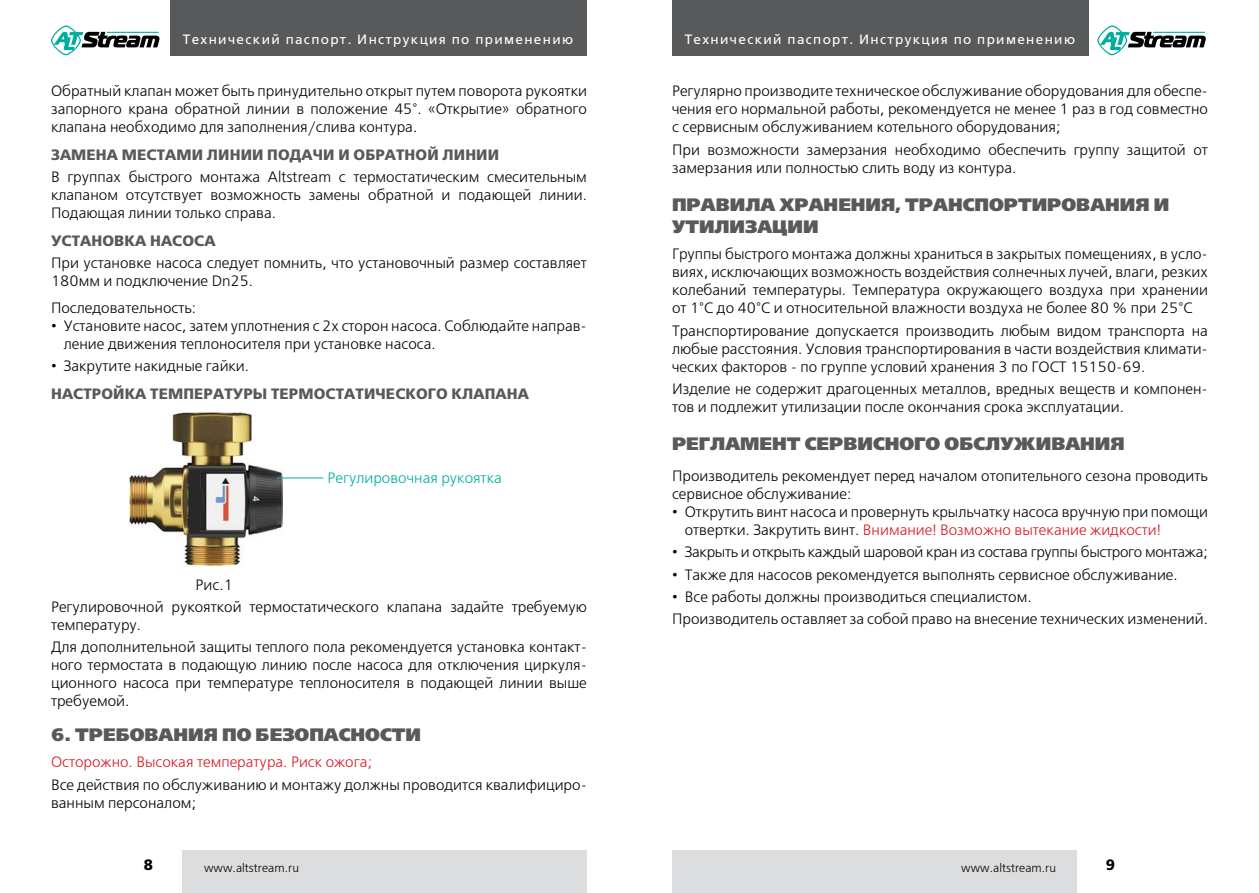
<style>
.page{position:relative;width:1259px;height:893px;background:#fff}
.page>*{position:absolute;margin:0;border:0;box-sizing:border-box;transform-origin:0 0}
.Большой_заголовок{font:800 18px/21.6px "Free Set C";color:#58595b}
.Абзац{font:300 15px/18px "Free Set";color:#000}
.Пункт_абзаца{font:300 15px/18px "Free Set";color:#000}
.Маленький_заголовок{font:700 15px "Free Set C";letter-spacing:.01em;color:#58595b}
.Абзац-2{font:300 15px "Free Set";letter-spacing:-.02em;color:#000}
.Абзац-3{font:300 15px "Free Set";color:#d71920}
.Абзац-4{font:300 15px "Free Set";color:#00ae9e}
.t1{font:700 15px "Free Set C";color:#000}
.t2{font:13.5px "Free Set C";letter-spacing:.1em;color:#fff}
.t3{font:300 12px "Free Set";color:#000}
.s1{color:#d71920}
</style>
<div class="page">
<div style="left:183px;top:850px;width:404px;height:43px;background:#dcddde"></div>
<div style="left:672px;top:850px;width:404px;height:43px;background:#dcddde"></div>
<div style="left:170px;top:0;width:417px;height:55px;background:#58595b"></div>
<div style="left:672px;top:0;width:417px;height:55px;background:#58595b"></div>
<svg style="left:51px;top:26px;width:109px;height:29px"></svg>
<svg style="left:1097px;top:26px;width:109px;height:29px"></svg>
<img style="left:129px;top:411px;width:153px;height:155px">
<hr style="left:276px;top:478px;width:47px;height:1px;background:#00ae9e">
<p class="t2" style="left:183px;top:32px;width:392px">Технический паспорт. Инструкция по применению</p>
<p class="t2" style="left:685px;top:32px;width:392px">Технический паспорт. Инструкция по применению</p>
<p class="Абзац" style="left:51px;top:83px;width:537px;text-align:justify">Обратный клапан может быть принудительно открыт путем поворота рукоятки запорного крана обратной линии в положение 45°. «Открытие» обратного клапана необходимо для заполнения/слива контура.</p>
<p class="Маленький_заголовок" style="left:51px;top:146px;width:449px">ЗАМЕНА МЕСТАМИ ЛИНИИ ПОДАЧИ И ОБРАТНОЙ ЛИНИИ</p>
<p class="Абзац" style="left:51px;top:169px;width:537px;text-align:justify">В группах быстрого монтажа Altstream с термостатическим смесительным клапаном отсутствует возможность замены обратной и подающей линии.<br>Подающая линии только справа.</p>
<p class="Маленький_заголовок" style="left:51px;top:232px;width:166px">УСТАНОВКА НАСОСА</p>
<p class="Абзац" style="left:51px;top:255px;width:537px">При установке насоса следует помнить, что установочный размер составляет<br>180мм и подключение Dn25.</p>
<p class="Пункт_абзаца" style="left:51px;top:299px;width:147px">Последовательность:</p>
<p class="Абзац" style="left:64px;top:317px;width:524px;text-indent:-13px">• Установите насос, затем уплотнения с 2х сторон насоса. Соблюдайте направ&shy;ление движения теплоносителя при установке насоса.</p>
<p class="Абзац" style="left:51px;top:357px;width:200px">• Закрутите накидные гайки.</p>
<p class="Маленький_заголовок" style="left:51px;top:385px;width:479px">НАСТРОЙКА ТЕМПЕРАТУРЫ ТЕРМОСТАТИЧЕСКОГО КЛАПАНА</p>
<p class="Абзац" style="left:672px;top:83px;width:537px;text-align:justify">Регулярно производите техническое обслуживание оборудования для обеспе&shy;чения его нормальной работы, рекомендуется не менее 1 раз в год совместно с сервисным обслуживанием котельного оборудования;</p>
<p class="Абзац" style="left:672px;top:141px;width:537px">При возможности замерзания необходимо обеспечить группу защитой от замерзания или полностью слить воду из контура.</p>
<p class="Большой_заголовок" style="left:672px;top:194px;width:499px">ПРАВИЛА ХРАНЕНИЯ, ТРАНСПОРТИРОВАНИЯ И<br>УТИЛИЗАЦИИ</p>
<p class="Абзац" style="left:672px;top:246px;width:537px;text-align:justify">Группы быстрого монтажа должны храниться в закрытых помещениях, в усло&shy;виях, исключающих возможность воздействия солнечных лучей, влаги, резких колебаний температуры. Температура окружающего воздуха при хранении от 1°С до 40°С и относительной влажности воздуха не более 80 % при 25°С</p>
<p class="Абзац" style="left:672px;top:322px;width:537px;text-align:justify">Транспортирование допускается производить любым видом транспорта на любые расстояния. Условия транспортирования в части воздействия климати&shy;ческих факторов - по группе условий хранения 3 по ГОСТ 15150-69.</p>
<p class="Абзац" style="left:672px;top:380px;width:537px">Изделие не содержит драгоценных металлов, вредных веществ и компонен&shy;тов и подлежит утилизации после окончания срока эксплуатации.</p>
<p class="Большой_заголовок" style="left:672px;top:433px;width:454px">РЕГЛАМЕНТ СЕРВИСНОГО ОБСЛУЖИВАНИЯ</p>
<p class="Пункт_абзаца" style="left:672px;top:467px;width:537px">Производитель рекомендует перед началом отопительного сезона проводить сервисное обслуживание:</p>
<p class="Абзац" style="left:685px;top:503px;width:524px;text-indent:-13px">• Открутить винт насоса и провернуть крыльчатку насоса вручную при помощи отвертки. Закрутить винт. <span class="s1">Внимание! Возможно вытекание жидкости!</span></p>
<p class="Абзац-2" style="left:672px;top:544px;width:537px">• Закрыть и открыть каждый шаровой кран из состава группы быстрого монтажа;</p>
<p class="Абзац" style="left:672px;top:566px;width:507px">• Также для насосов рекомендуется выполнять сервисное обслуживание.</p>
<p class="Абзац" style="left:672px;top:588px;width:361px">• Все работы должны производиться специалистом.</p>
<p class="Абзац" style="left:672px;top:610px;width:537px">Производитель оставляет за собой право на внесение технических изменений.</p>
<p class="Абзац-4" style="left:327px;top:470px;width:176px">Регулировочная рукоятка</p>
<p class="Абзац" style="left:196px;top:576px;width:39px">Рис.1</p>
<p class="Абзац" style="left:51px;top:598px;width:537px">Регулировочной рукояткой термостатического клапана задайте требуемую температуру.</p>
<p class="Абзац" style="left:51px;top:639px;width:537px;text-align:justify">Для дополнительной защиты теплого пола рекомендуется установка контакт&shy;ного термостата в подающую линию после насоса для отключения циркуля&shy;ционного насоса при температуре теплоносителя в подающей линии выше требуемой.</p>
<p class="Большой_заголовок" style="left:51px;top:724px;width:371px">6. ТРЕБОВАНИЯ ПО БЕЗОПАСНОСТИ</p>
<p class="Абзац-3" style="left:51px;top:754px;width:323px">Осторожно. Высокая температура. Риск ожога;</p>
<p class="Абзац" style="left:51px;top:776px;width:537px">Все действия по обслуживанию и монтажу должны проводится квалифициро&shy;ванным персоналом;</p>
<p class="t1" style="left:144px;top:856px;width:11px">8</p>
<p class="t3" style="left:204px;top:861px;width:96px">www.altstream.ru</p>
<p class="t3" style="left:961px;top:861px;width:96px">www.altstream.ru</p>
<p class="t1" style="left:1106px;top:856px;width:11px">9</p>
</div>
